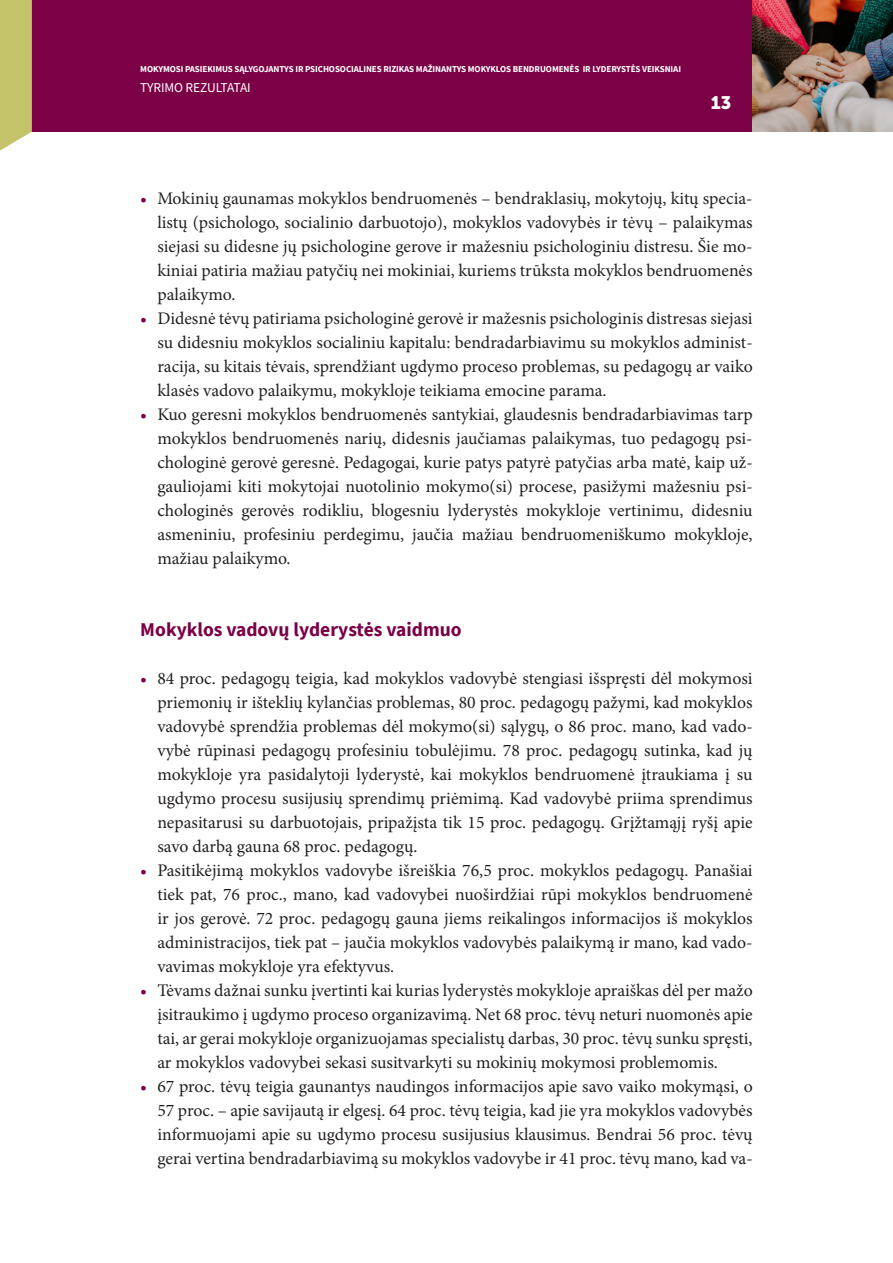
<style>
.page{position:relative;width:893px;height:1263px;background:#fff}
.page>*{position:absolute;margin:0;border:0;box-sizing:border-box;transform-origin:0 0}
.t1{font:700 19.5px "Source Sans Pro";color:#7b0046}
.t2{font:18px "Museo Sans 900";color:#fff}
.t3{font:17.7px/24px "Minion Pro";color:#231f20;text-align:justify}
.t4{font:13.5px "Source Sans Pro";letter-spacing:-.015em;color:#fff}
.t5{font:700 9px "Source Sans Pro";letter-spacing:-.01em;color:#fff}
.s1{color:#7b0046}
</style>
<div class="page">
<div style="left:0;top:0;width:763px;height:132px;background:#7b0046"></div>
<img style="left:753px;top:0;width:140px;height:132px">
<svg style="left:0;top:0;width:32px;height:151px;background:#c8c672"></svg>
<p class="t5" style="left:140px;top:63px;width:542px">MOKYMOSI PASIEKIMUS SĄLYGOJANTYS IR PSICHOSOCIALINES RIZIKAS MAŽINANTYS MOKYKLOS BENDRUOMENĖS IR LYDERYSTĖS VEIKSNIAI</p>
<p class="t4" style="left:140px;top:79px;width:82px">TYRIM O REZULTATAI</p>
<p class="t2" style="left:711px;top:93px;width:22px">13</p>
<p class="t3" style="left:157px;top:187px;width:597px;text-indent:-17px"><span class="s1">•</span> Mokinių gaunamas mokyklos bendruomenės – bendraklasių, mokytojų, kitų specia&shy;listų (psichologo, socialinio darbuotojo), mokyklos vadovybės ir tėvų – palaikymas siejasi su didesne jų psichologine gerove ir mažesniu psichologiniu distresu. Šie mo&shy;kiniai patiria mažiau patyčių nei mokiniai, kuriems trūksta mokyklos bendruomenės palaikymo.</p>
<p class="t3" style="left:157px;top:307px;width:597px;text-indent:-17px"><span class="s1">•</span> Didesnė tėvų patiriama psichologinė gerovė ir mažesnis psichologinis distresas siejasi su didesniu mokyklos socialiniu kapitalu: bendradarbiavimu su mokyklos administ&shy;racija, su kitais tėvais, sprendžiant ugdymo proceso problemas, su pedagogų ar vaiko klasės vadovo palaikymu, mokykloje teikiama emocine parama.</p>
<p class="t3" style="left:157px;top:403px;width:597px;text-indent:-17px"><span class="s1">•</span> Kuo geresni mokyklos bendruomenės santykiai, glaudesnis bendradarbiavimas tarp mokyklos bendruomenės narių, didesnis jaučiamas palaikymas, tuo pedagogų psi&shy;chologinė gerovė geresnė. Pedagogai, kurie patys patyrė patyčias arba matė, kaip už&shy;gauliojami kiti mokytojai nuotolinio mokymo(si) procese, pasižymi mažesniu psi&shy;chologinės gerovės rodikliu, blogesniu lyderystės mokykloje vertinimu, didesniu asmeniniu, profesiniu perdegimu, jaučia mažiau bendruomeniškumo mokykloje, mažiau palaikymo.</p>
<p class="t1" style="left:140px;top:617px;width:323px">Mokyklos vadovų lyderystės vaidmuo</p>
<p class="t3" style="left:157px;top:667px;width:597px;text-indent:-17px"><span class="s1">•</span> 84 proc. pedagogų teigia, kad mokyklos vadovybė stengiasi išspręsti dėl mokymosi priemonių ir išteklių kylančias problemas, 80 proc. pedagogų pažymi, kad mokyklos vadovybė sprendžia problemas dėl mokymo(si) sąlygų, o 86 proc. mano, kad vado&shy;vybė rūpinasi pedagogų profesiniu tobulėjimu. 78 proc. pedagogų sutinka, kad jų mokykloje yra pasidalytoji lyderystė, kai mokyklos bendruomenė įtraukiama į su ugdymo procesu susijusių sprendimų priėmimą. Kad vadovybė priima sprendimus nepasitarusi su darbuotojais, pripažįsta tik 15 proc. pedagogų. Grįžtamąjį ryšį apie savo darbą gauna 68 proc. pedagogų.</p>
<p class="t3" style="left:157px;top:859px;width:597px;text-indent:-17px"><span class="s1">•</span> Pasitikėjimą mokyklos vadovybe išreiškia 76,5 proc. mokyklos pedagogų. Panašiai tiek pat, 76 proc., mano, kad vadovybei nuoširdžiai rūpi mokyklos bendruomenė ir jos gerovė. 72 proc. pedagogų gauna jiems reikalingos informacijos iš mokyklos administracijos, tiek pat – jaučia mokyklos vadovybės palaikymą ir mano, kad vado&shy;vavimas mokykloje yra efektyvus.</p>
<p class="t3" style="left:157px;top:979px;width:597px;text-indent:-17px"><span class="s1">•</span> Tėvams dažnai sunku įvertinti kai kurias lyderystės mokykloje apraiškas dėl per mažo įsitraukimo į ugdymo proceso organizavimą. Net 68 proc. tėvų neturi nuomonės apie tai, ar gerai mokykloje organizuojamas specialistų darbas, 30 proc. tėvų sunku spręsti, ar mokyklos vadovybei sekasi susitvarkyti su mokinių mokymosi problemomis.</p>
<p class="t3" style="left:157px;top:1075px;width:597px;text-indent:-17px"><span class="s1">•</span> 67 proc. tėvų teigia gaunantys naudingos informacijos apie savo vaiko mokymąsi, o 57 proc. – apie savijautą ir elgesį. 64 proc. tėvų teigia, kad jie yra mokyklos vadovybės informuojami apie su ugdymo procesu susijusius klausimus. Bendrai 56 proc. tėvų gerai vertina bendradarbiavimą su mokyklos vadovybe ir 41 proc. tėvų mano, kad va-</p>
</div>
